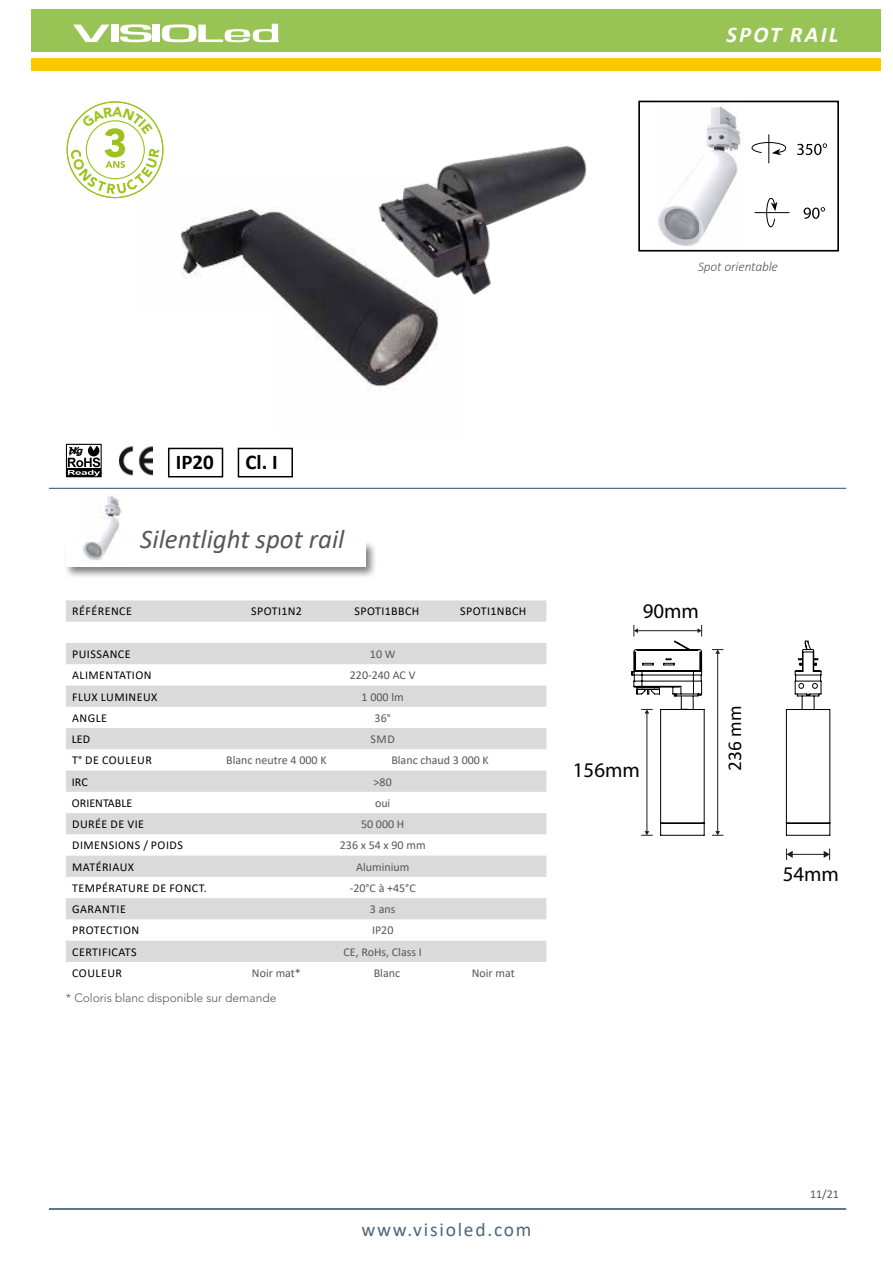
<style>
.page{position:relative;width:893px;height:1263px;background:#fff}
.page>*{position:absolute;margin:0;border:0;box-sizing:border-box;transform-origin:0 0}
.t1{font:italic 27px "Calibri";color:#575756}
.t2{font:italic 700 22.5px "Calibri";letter-spacing:.1em;color:#fff}
.t3{font:700 21px "Calibri";color:#000}
.t4{font:20.85px "Myriad Pro";color:#010203}
.t5{font:19.5px "Calibri";letter-spacing:.09em;color:#4c677a}
.t6{font:19.5px "Calibri";color:#000}
.t7{font:italic 300 13.5px "Calibri";letter-spacing:-.01em;color:#575756}
.t8{font:12px "Calibri";letter-spacing:.04em;color:#000}
.t9{font:12px "Calibri";color:#575756}
.t10{font:300 12px "Avenir LT Std";color:#575756}
.t11{font:12px "Calibri";color:#000}
.t12{font:12px "Calibri";letter-spacing:.02em;color:#000}
.t13{font:italic 700 9.45px "Verdana";color:#000}
</style>
<div class="page">
<hr style="left:49px;top:1208px;width:797px;height:2px;background:#224d61">
<hr style="left:49px;top:488px;width:797px;height:1px;background:#224d61">
<div style="left:31px;top:10px;width:849px;height:42px;background:#97c454"></div>
<div style="left:31px;top:58px;width:849px;height:13px;background:#fec800"></div>
<div style="left:63px;top:540px;width:314px;height:39px;background:#000;opacity:.5"></div>
<div style="left:66px;top:543px;width:300px;height:24px;background:#fff"></div>
<svg style="left:66px;top:600px;width:480px;height:362px;fill:#dadada"></svg>
<div style="left:111px;top:25px;width:8px;height:17px;background:#fff"></div>
<svg style="left:120px;top:24px;width:32px;height:18px"></svg>
<div style="left:153px;top:25px;width:7px;height:17px;background:#fff"></div>
<svg style="left:162px;top:24px;width:117px;height:18px"></svg>
<svg style="left:73px;top:24px;width:37px;height:18px"></svg>
<img style="left:119px;top:446px;width:34px;height:30px">
<svg style="left:66px;top:444px;width:36px;height:33px"></svg>
<div style="left:168px;top:448px;width:55px;height:29px;border:2px solid #000"></div>
<div style="left:238px;top:448px;width:55px;height:29px;border:2px solid #000"></div>
<img style="left:658px;top:105px;width:83px;height:141px">
<div style="left:638px;top:101px;width:201px;height:151px;border:2px solid #000"></div>
<img style="left:82px;top:495px;width:40px;height:66px">
<svg style="left:766px;top:198px;width:11px;height:29px"></svg>
<hr style="left:754px;top:212px;width:35px;height:1px;background:#000">
<svg style="left:804px;top:207px;width:21px;height:12px"></svg>
<svg style="left:751px;top:134px;width:35px;height:29px"></svg>
<svg style="left:797px;top:143px;width:30px;height:12px"></svg>
<img style="left:181px;top:209px;width:258px;height:180px">
<div style="left:122px;top:310px;width:154px;height:125px;background:#fff"></div>
<hr style="left:792px;top:854px;width:33px;height:1px;background:#1e1e1c">
<svg style="left:824px;top:848px;width:6px;height:12px"></svg>
<svg style="left:786px;top:848px;width:7px;height:12px"></svg>
<svg style="left:631px;top:625px;width:199px;height:211px"></svg>
<div style="left:725px;top:703px;width:17px;height:70px;background:#fff"></div>
<img style="left:350px;top:146px;width:237px;height:171px">
<svg style="left:70px;top:107px;width:89px;height:87px"></svg>
<h2 class="t2" style="left:726px;top:18px;width:113px">SPOT RAIL</h2>
<p class="t7" style="left:698px;top:258px;width:81px">Spot orientable</p>
<p class="t13" style="left:69px;top:444px;width:16px">Hg</p>
<h3 class="t3" style="left:176px;top:447px;width:40px">IP20</h3>
<h3 class="t3" style="left:245px;top:447px;width:34px">Cl. I</h3>
<h1 class="t1" style="left:140px;top:520px;width:206px">Silentlight spot rail</h1>
<p class="t8" style="left:72px;top:603px;width:61px">RÉFÉRENCE</p>
<p class="t12" style="left:251px;top:603px;width:52px">SPOTI1N2</p>
<p class="t8" style="left:354px;top:603px;width:66px">SPOTI1BBCH</p>
<p class="t8" style="left:460px;top:603px;width:68px">SPOTI1NBCH</p>
<p class="t8" style="left:72px;top:646px;width:60px">PUISSANCE</p>
<p class="t9" style="left:370px;top:646px;width:27px">10 W</p>
<p class="t8" style="left:72px;top:667px;width:81px">ALIMENTATION</p>
<p class="t9" style="left:350px;top:667px;width:67px">220-240 AC V</p>
<p class="t8" style="left:72px;top:688px;width:87px">FLUX LUMINEUX</p>
<p class="t9" style="left:362px;top:688px;width:44px">1 000 lm</p>
<p class="t8" style="left:72px;top:709px;width:37px">ANGLE</p>
<p class="t9" style="left:375px;top:709px;width:18px">36°</p>
<p class="t8" style="left:72px;top:731px;width:20px">LED</p>
<p class="t9" style="left:371px;top:731px;width:26px">SMD</p>
<p class="t8" style="left:72px;top:752px;width:81px">T° DE COULEUR</p>
<p class="t9" style="left:226px;top:752px;width:102px">Blanc neutre 4 000 K</p>
<p class="t9" style="left:391px;top:752px;width:99px">Blanc chaud 3 000 K</p>
<p class="t8" style="left:72px;top:773px;width:17px">IRC</p>
<p class="t9" style="left:374px;top:773px;width:20px">&gt;80</p>
<p class="t11" style="left:72px;top:794px;width:62px">ORIENTABLE</p>
<p class="t9" style="left:375px;top:794px;width:17px">oui</p>
<p class="t8" style="left:72px;top:816px;width:73px">DURÉE DE VIE</p>
<p class="t9" style="left:361px;top:816px;width:45px">50 000 H</p>
<p class="t8" style="left:72px;top:837px;width:112px">DIMENSIONS / POIDS</p>
<p class="t9" style="left:340px;top:837px;width:87px">236 x 54 x 90 mm</p>
<p class="t8" style="left:72px;top:858px;width:63px">MATÉRIAUX</p>
<p class="t9" style="left:356px;top:858px;width:55px">Aluminium</p>
<p class="t8" style="left:72px;top:879px;width:136px">TEMPÉRATURE DE FONCT.</p>
<p class="t9" style="left:350px;top:879px;width:68px">-20°C à +45°C</p>
<p class="t8" style="left:72px;top:901px;width:55px">GARANTIE</p>
<p class="t9" style="left:370px;top:901px;width:27px">3 ans</p>
<p class="t8" style="left:72px;top:922px;width:69px">PROTECTION</p>
<p class="t9" style="left:372px;top:922px;width:23px">IP20</p>
<p class="t8" style="left:72px;top:943px;width:66px">CERTIFICATS</p>
<p class="t9" style="left:343px;top:943px;width:80px">CE, RoHs, Class I</p>
<p class="t8" style="left:72px;top:965px;width:51px">COULEUR</p>
<p class="t9" style="left:252px;top:965px;width:50px">Noir mat*</p>
<p class="t9" style="left:374px;top:965px;width:28px">Blanc</p>
<p class="t9" style="left:472px;top:965px;width:44px">Noir mat</p>
<p class="t10" style="left:66px;top:991px;width:212px">* Coloris blanc disponible sur demande</p>
<h3 class="t4" style="left:643px;top:598px;width:58px">90mm</h3>
<h3 class="t4" style="left:573px;top:757px;width:69px">156mm</h3>
<h3 class="t4" style="left:720px;top:772px;width:69px;rotate:-90deg">230mm</h3>
<h3 class="t6" style="left:721px;top:771px;width:67px;rotate:-90deg">236 mm</h3>
<h3 class="t4" style="left:783px;top:861px;width:58px">54mm</h3>
<h3 class="t5" style="left:361px;top:1216px;width:172px">www.visioled.com</h3>
<p class="t9" style="left:810px;top:1186px;width:30px">11/21</p>
</div>
